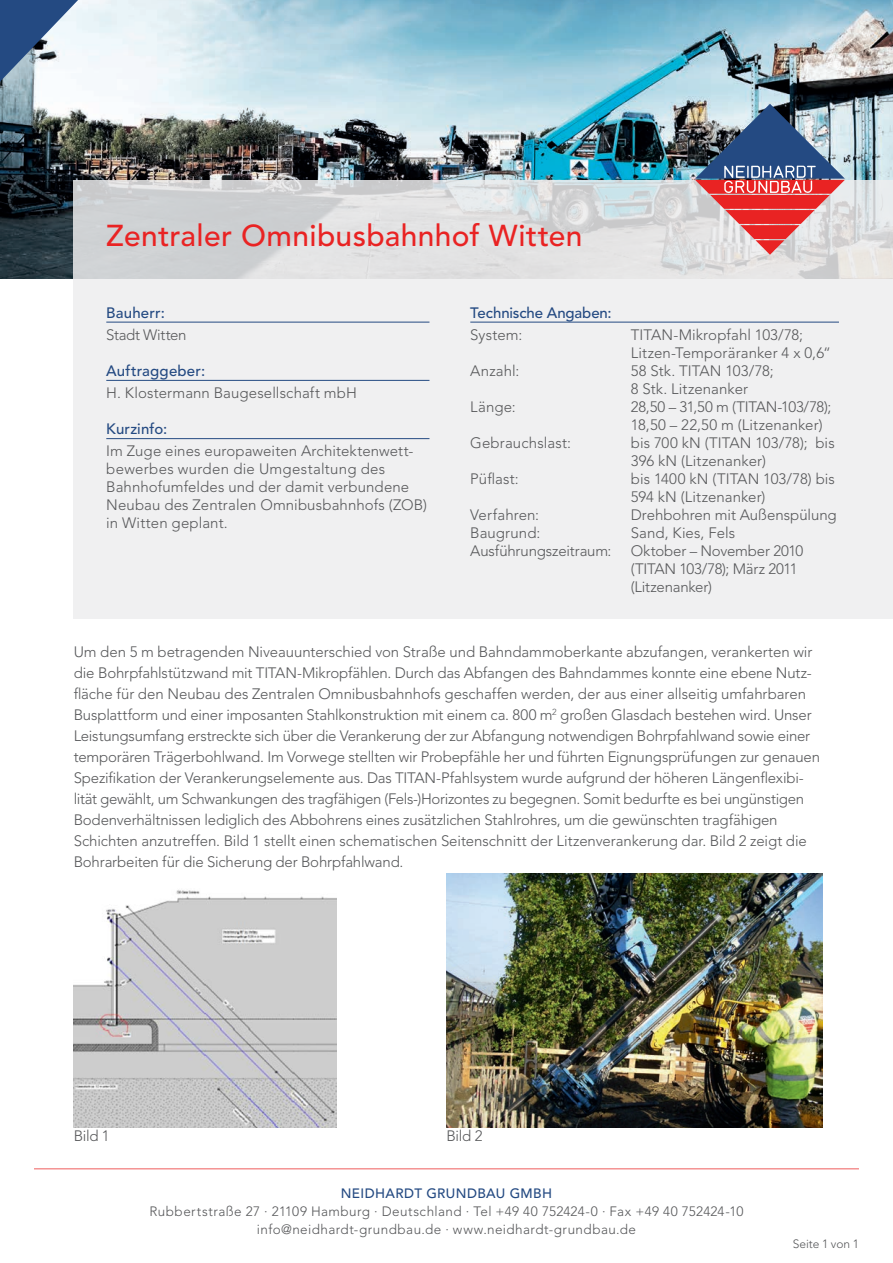
<style>
.page{position:relative;width:893px;height:1263px;background:#fff}
.page>*{position:absolute;margin:0;border:0;box-sizing:border-box;transform-origin:0 0}
.t1{font:500 30px "Avenir";letter-spacing:.01em;color:#e92323}
.t2{font:300 15px/18px "Avenir";letter-spacing:-.005em;color:#57585a}
.t3{font:500 15px "Avenir";letter-spacing:.005em;color:#244a82}
.t4{font:300 13.5px "Avenir";letter-spacing:.03em;color:#57585a}
.t5{font:500 13.5px "Avenir";letter-spacing:.03em;color:#244a82}
.t6{font:300 12px "Avenir";letter-spacing:-.005em;color:#57585a}
</style>
<div class="page">
<img style="left:0;top:0;width:893px;height:279px">
<svg style="left:74px;top:180px;width:819px;height:439px;fill:#f0f0f1"></svg>
<img style="left:446px;top:874px;width:376px;height:254px">
<img style="left:74px;top:890px;width:262px;height:238px">
<hr style="left:106px;top:322px;width:323px;height:1px;background:#244a82">
<hr style="left:106px;top:380px;width:323px;height:1px;background:#244a82">
<hr style="left:106px;top:438px;width:323px;height:1px;background:#244a82">
<hr style="left:470px;top:322px;width:369px;height:1px;background:#244a82">
<hr style="left:34px;top:1168px;width:825px;height:1px;background:#e92323">
<svg style="left:0;top:0;width:78px;height:82px"></svg>
<svg style="left:695px;top:104px;width:150px;height:151px;background:#a38593"></svg>
<p class="t1" style="left:106px;top:218px;width:478px">Zentraler Omnibusbahnhof Witten</p>
<p class="t3" style="left:106px;top:304px;width:60px">Bauherr:</p>
<p class="t2" style="left:106px;top:326px;width:82px">Stadt Witten</p>
<p class="t3" style="left:106px;top:362px;width:100px">Auftraggeber:</p>
<p class="t2" style="left:106px;top:384px;width:252px">H. Klostermann Baugesellschaft mbH</p>
<p class="t3" style="left:106px;top:420px;width:63px">Kurzinfo:</p>
<p class="t2" style="left:106px;top:442px;width:322px">Im Zuge eines europaweiten Architektenwett&shy;bewerbes wurden die Umgestaltung des Bahnhofumfeldes und der damit verbundene Neubau des Zentralen Omnibusbahnhofs (ZOB) in Witten geplant.</p>
<p class="t3" style="left:470px;top:304px;width:143px">Technische Angaben:</p>
<p class="t2" style="left:470px;top:326px;width:53px">System:</p>
<p class="t2" style="left:631px;top:326px;width:202px">TITAN-Mikropfahl 103/78;<br>Litzen-Temporäranker 4 x 0,6“</p>
<p class="t2" style="left:470px;top:362px;width:51px">Anzahl:</p>
<p class="t2" style="left:631px;top:362px;width:144px">58 Stk. TITAN 103/78;<br>8 Stk. Litzenanker</p>
<p class="t2" style="left:470px;top:398px;width:47px">Länge:</p>
<p class="t2" style="left:631px;top:398px;width:202px">28,50 – 31,50 m (TITAN-103/78);<br>18,50 – 22,50 m (Litzenanker)</p>
<p class="t2" style="left:470px;top:434px;width:102px">Gebrauchslast:</p>
<p class="t2" style="left:631px;top:434px;width:205px">bis 700 kN (TITAN 103/78); bis<br>396 kN (Litzenanker)</p>
<p class="t2" style="left:470px;top:470px;width:50px">Püflast:</p>
<p class="t2" style="left:631px;top:470px;width:206px">bis 1400 kN (TITAN 103/78) bis<br>594 kN (Litzenanker)</p>
<p class="t2" style="left:470px;top:506px;width:70px">Verfahren:</p>
<p class="t2" style="left:631px;top:506px;width:207px">Drehbohren mit Außenspülung</p>
<p class="t2" style="left:470px;top:524px;width:72px">Baugrund:</p>
<p class="t2" style="left:631px;top:524px;width:106px">Sand, Kies, Fels</p>
<p class="t2" style="left:470px;top:542px;width:143px">Ausführungszeitraum:</p>
<p class="t2" style="left:631px;top:542px;width:174px">Oktober – November 2010 (TITAN 103/78); März 2011 (Litzenanker)</p>
<p class="t2" style="left:74px;top:641px;width:748px;line-height:21px">Um den 5 m betragenden Niveauunterschied von Straße und Bahndammoberkante abzufangen, verankerten wir die Bohrpfahlstützwand mit TITAN-Mikropfählen. Durch das Abfangen des Bahndammes konnte eine ebene Nutz&shy;fläche für den Neubau des Zentralen Omnibusbahnhofs geschaffen werden, der aus einer allseitig umfahrbaren Busplattform und einer imposanten Stahlkonstruktion mit einem ca. 800 m<sup>2</sup> großen Glasdach bestehen wird. Unser Leistungsumfang erstreckte sich über die Verankerung der zur Abfangung notwendigen Bohrpfahlwand sowie einer temporären Trägerbohlwand. Im Vorwege stellten wir Probepfähle her und führten Eignungsprüfungen zur genauen Spezifikation der Verankerungselemente aus. Das TITAN-Pfahlsystem wurde aufgrund der höheren Längenflexibi&shy;lität gewählt, um Schwankungen des tragfähigen (Fels-)Horizontes zu begegnen. Somit bedurfte es bei ungünstigen Bodenverhältnissen lediglich des Abbohrens eines zusätzlichen Stahlrohres, um die gewünschten tragfähigen Schichten anzutreffen. Bild 1 stellt einen schematischen Seitenschnitt der Litzenverankerung dar. Bild 2 zeigt die Bohrarbeiten für die Sicherung der Bohrpfahlwand.</p>
<p class="t2" style="left:74px;top:1127px;width:37px">Bild 1</p>
<p class="t2" style="left:446px;top:1127px;width:37px">Bild 2</p>
<p class="t5" style="left:341px;top:1185px;width:213px">NEIDHARDT GRUNDBAU GMBH</p>
<p class="t4" style="left:150px;top:1203px;width:595px">Rubbertstraße 27 · 21109 Hamburg · Deutschland · Tel +49 40 752424-0 · Fax +49 40 752424-10</p>
<p class="t4" style="left:257px;top:1221px;width:381px">info@neidhardt-grundbau.de · www.neidhardt-grundbau.de</p>
<p class="t6" style="left:793px;top:1237px;width:68px">Seite 1 von 1</p>
</div>
